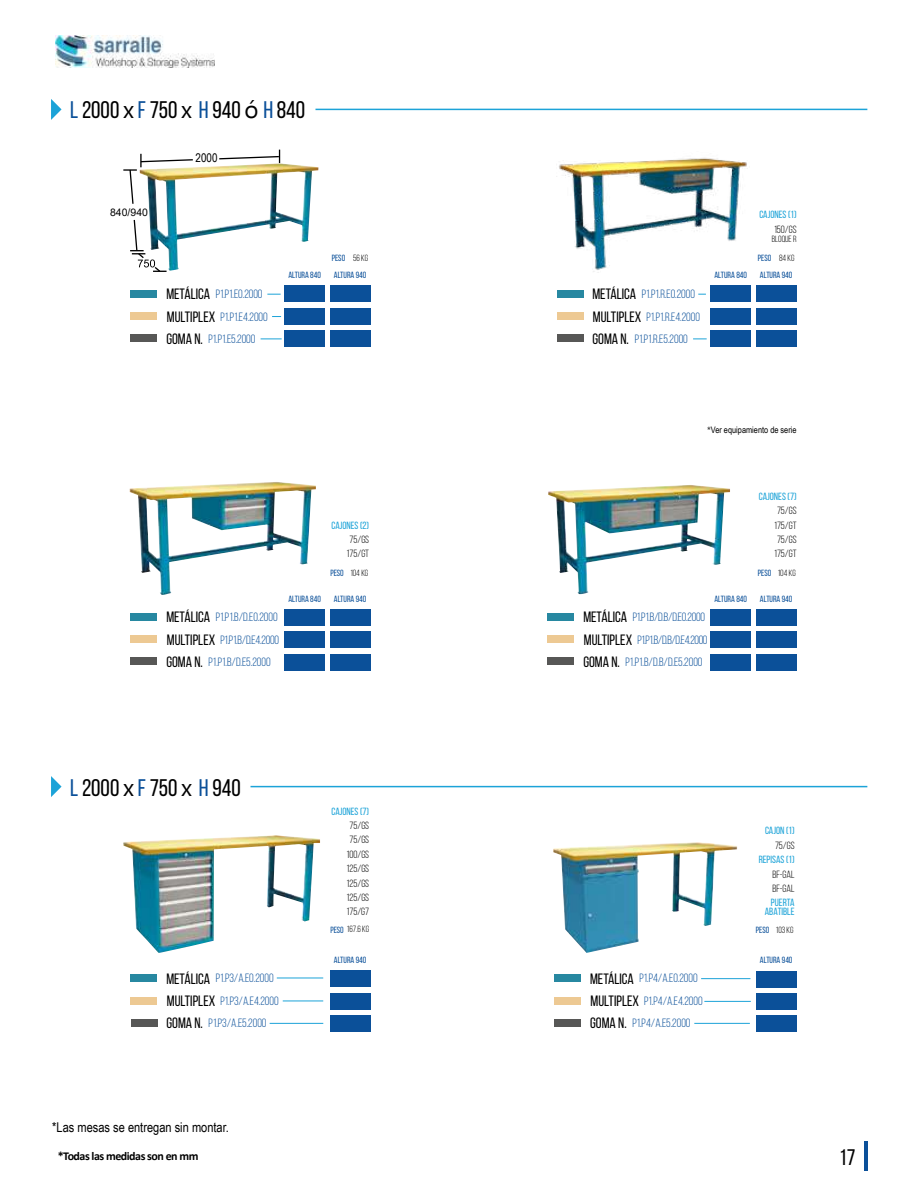
<style>
.page{position:relative;width:918px;height:1188px;background:#fff}
.page>*{position:absolute;margin:0;border:0;box-sizing:border-box;transform-origin:0 0}
.t1{font:24px "Bebas Neue";color:#000}
.t2{font:22.5px "Bebas Neue";color:#000}
.t3{font:13.5px "Arial Narrow";color:#000}
.t4{font:12px/22.4px "Bebas Neue";color:#0b5099}
.t5{font:12px/22.4px "Bebas Neue";letter-spacing:-.02em;color:#0b5099}
.t6{font:700 12px "Calibri";letter-spacing:-.04em;color:#000}
.t7{font:12px "Arial Narrow";color:#000}
.t8{font:10.5px/14.4px "Bebas Neue";color:#000;text-align:justify}
.t9{font:10.5px/9px "Bebas Neue";color:#1ca3d8;text-align:center}
.t10{font:10.5px "Arial";color:#000}
.t11{font:9px "Bebas Neue";color:#0b5099}
.t12{font:9px "Bebas Neue";color:#000}
.t13{font:9px "Arial Narrow";color:#000}
.s1{color:#0b5099}
.s2{font-family:"Ebrima"}
.s3{font-size:15px;color:#000}
.s4{color:#000}
</style>
<div class="page">
<hr style="left:864px;top:1141px;width:3px;height:30px;background:#0b5099">
<img style="left:55px;top:36px;width:159px;height:32px">
<div style="left:130px;top:974px;width:27px;height:8px;background:#2788a1"></div>
<div style="left:130px;top:997px;width:27px;height:7px;background:#edc993"></div>
<hr style="left:283px;top:1001px;width:40px;height:1px;background:#1ca3d8">
<hr style="left:277px;top:978px;width:46px;height:1px;background:#1ca3d8">
<div style="left:131px;top:1019px;width:26px;height:8px;background:#575756"></div>
<hr style="left:270px;top:1023px;width:53px;height:1px;background:#1ca3d8">
<div style="left:554px;top:974px;width:27px;height:8px;background:#2788a1"></div>
<div style="left:554px;top:997px;width:27px;height:7px;background:#edc993"></div>
<hr style="left:701px;top:978px;width:49px;height:1px;background:#1ca3d8">
<div style="left:554px;top:1019px;width:27px;height:8px;background:#575756"></div>
<hr style="left:694px;top:1023px;width:56px;height:1px;background:#1ca3d8">
<hr style="left:704px;top:1001px;width:47px;height:1px;background:#1ca3d8">
<div style="left:130px;top:613px;width:27px;height:7px;background:#2788a1"></div>
<div style="left:130px;top:635px;width:27px;height:8px;background:#edc993"></div>
<div style="left:130px;top:657px;width:27px;height:8px;background:#575756"></div>
<div style="left:547px;top:613px;width:27px;height:7px;background:#2788a1"></div>
<div style="left:547px;top:635px;width:27px;height:8px;background:#edc993"></div>
<div style="left:547px;top:657px;width:27px;height:8px;background:#575756"></div>
<div style="left:130px;top:290px;width:27px;height:7px;background:#2788a1"></div>
<div style="left:130px;top:312px;width:27px;height:8px;background:#edc993"></div>
<svg style="left:267px;top:294px;width:14px;height:1px"></svg>
<div style="left:130px;top:334px;width:27px;height:8px;background:#575756"></div>
<svg style="left:261px;top:339px;width:21px;height:1px"></svg>
<svg style="left:51px;top:99px;width:11px;height:21px"></svg>
<hr style="left:315px;top:109px;width:552px;height:1px;background:#1ca3d8">
<svg style="left:51px;top:776px;width:11px;height:21px"></svg>
<hr style="left:251px;top:786px;width:616px;height:1px;background:#1ca3d8">
<div style="left:557px;top:290px;width:26px;height:7px;background:#2788a1"></div>
<div style="left:557px;top:312px;width:26px;height:8px;background:#edc993"></div>
<div style="left:557px;top:334px;width:26px;height:8px;background:#575756"></div>
<svg style="left:693px;top:339px;width:14px;height:1px"></svg>
<img style="left:556px;top:157px;width:191px;height:115px">
<img style="left:123px;top:835px;width:197px;height:118px">
<img style="left:553px;top:842px;width:184px;height:111px">
<img style="left:130px;top:482px;width:186px;height:113px">
<img style="left:548px;top:485px;width:182px;height:109px">
<div style="left:284px;top:286px;width:41px;height:16px;background:#0b5099"></div>
<div style="left:284px;top:308px;width:41px;height:17px;background:#0b5099"></div>
<div style="left:284px;top:330px;width:41px;height:17px;background:#0b5099"></div>
<div style="left:330px;top:286px;width:41px;height:16px;background:#0b5099"></div>
<div style="left:330px;top:308px;width:41px;height:17px;background:#0b5099"></div>
<div style="left:330px;top:330px;width:41px;height:17px;background:#0b5099"></div>
<div style="left:284px;top:609px;width:41px;height:17px;background:#0b5099"></div>
<div style="left:284px;top:631px;width:41px;height:17px;background:#0b5099"></div>
<div style="left:284px;top:654px;width:41px;height:17px;background:#0b5099"></div>
<div style="left:330px;top:609px;width:41px;height:17px;background:#0b5099"></div>
<div style="left:330px;top:631px;width:41px;height:17px;background:#0b5099"></div>
<div style="left:330px;top:654px;width:41px;height:17px;background:#0b5099"></div>
<div style="left:330px;top:971px;width:41px;height:16px;background:#0b5099"></div>
<div style="left:330px;top:993px;width:41px;height:17px;background:#0b5099"></div>
<div style="left:330px;top:1015px;width:41px;height:17px;background:#0b5099"></div>
<div style="left:710px;top:286px;width:41px;height:16px;background:#0b5099"></div>
<div style="left:710px;top:308px;width:41px;height:17px;background:#0b5099"></div>
<div style="left:710px;top:330px;width:41px;height:17px;background:#0b5099"></div>
<div style="left:756px;top:286px;width:41px;height:16px;background:#0b5099"></div>
<div style="left:756px;top:308px;width:41px;height:17px;background:#0b5099"></div>
<div style="left:756px;top:330px;width:41px;height:17px;background:#0b5099"></div>
<div style="left:710px;top:609px;width:41px;height:17px;background:#0b5099"></div>
<div style="left:710px;top:631px;width:41px;height:17px;background:#0b5099"></div>
<div style="left:710px;top:654px;width:41px;height:17px;background:#0b5099"></div>
<div style="left:756px;top:609px;width:41px;height:17px;background:#0b5099"></div>
<div style="left:756px;top:631px;width:41px;height:17px;background:#0b5099"></div>
<div style="left:756px;top:654px;width:41px;height:17px;background:#0b5099"></div>
<div style="left:756px;top:971px;width:41px;height:16px;background:#0b5099"></div>
<div style="left:756px;top:993px;width:41px;height:17px;background:#0b5099"></div>
<div style="left:756px;top:1015px;width:41px;height:17px;background:#0b5099"></div>
<img style="left:149px;top:163px;width:170px;height:108px">
<svg style="left:219px;top:150px;width:61px;height:13px"></svg>
<svg style="left:123px;top:154px;width:71px;height:51px"></svg>
<svg style="left:130px;top:219px;width:37px;height:53px"></svg>
<h1 class="t1" style="left:70px;top:97px;width:237px"><span class="s1">L</span> 2000 <span class="s2">x</span> <span class="s1">F</span> 750 <span class="s2">x</span> <span class="s1">H</span> 940 <span class="s2">ó</span> <span class="s1">H</span> 840</h1>
<p class="t10" style="left:110px;top:205px;width:39px">840/940</p>
<p class="t7" style="left:196px;top:149px;width:23px">2000</p>
<p class="t4" style="left:166px;top:283px;width:103px"><span class="s3">METÁLICA</span> P1.P1.E0.2000<br><span class="s3">MULTIPLEX</span> P1.P1.E4.2000<br><span class="s3">GOMA N.</span> P1.P1.E5.2000</p>
<p class="t11" style="left:332px;top:253px;width:38px">PESO <span class="s4">56 KG</span></p>
<p class="t11" style="left:288px;top:270px;width:34px">ALTURA 840</p>
<p class="t11" style="left:334px;top:270px;width:34px">ALTURA 940</p>
<p class="t4" style="left:592px;top:283px;width:109px"><span class="s3">METÁLICA</span> P1.P1.R.E0.2000<br><span class="s3">MULTIPLEX</span> P1.P1.R.E4.2000<br><span class="s3">GOMA N.</span> P1.P1.R.E5.2000</p>
<p class="t9" style="left:759px;top:210px;width:39px">CAJONES (1)</p>
<p class="t8" style="left:774px;top:222px;width:24px">150/GS</p>
<p class="t12" style="left:772px;top:234px;width:26px">BLOQUE R</p>
<p class="t11" style="left:758px;top:253px;width:38px">PESO <span class="s4">84 KG</span></p>
<p class="t11" style="left:715px;top:270px;width:34px">ALTURA 840</p>
<p class="t11" style="left:760px;top:270px;width:34px">ALTURA 940</p>
<p class="t9" style="left:331px;top:520px;width:39px">CAJONES (2)</p>
<p class="t8" style="left:347px;top:532px;width:24px">75/GS<br>175/GT</p>
<p class="t12" style="left:330px;top:569px;width:39px"><span class="s1">PESO</span> 104 KG</p>
<p class="t11" style="left:288px;top:594px;width:34px">ALTURA 840</p>
<p class="t11" style="left:334px;top:594px;width:34px">ALTURA 940</p>
<p class="t13" style="left:707px;top:423px;width:91px"><span class="s2">*</span>Ver equipamiento de serie</p>
<p class="t9" style="left:759px;top:492px;width:39px">CAJONES (7)</p>
<p class="t8" style="left:774px;top:503px;width:24px">75/GS 175/GT 75/GS 175/GT</p>
<p class="t12" style="left:758px;top:569px;width:39px"><span class="s1">PESO</span> 104 KG</p>
<p class="t11" style="left:715px;top:594px;width:34px">ALTURA 840</p>
<p class="t11" style="left:760px;top:594px;width:34px">ALTURA 940</p>
<p class="t4" style="left:166px;top:606px;width:114px;text-align:justify"><span class="s3">METÁLICA</span> P1.P1.B/D.E0.2000<br><span class="s3">MULTIPLEX</span> P1.P1.B/D.E4.2000<br><span class="s3">GOMA N.</span> P1.P1.B/D.E5.2000</p>
<p class="t5" style="left:583px;top:606px;width:126px"><span class="s3">METÁLICA</span> P1.P1.B/D.B/D.E0.2000<br><span class="s3">MULTIPLEX</span> P1.P1.B/D.B/D.E4.2000<br><span class="s3">GOMA N.</span> P1.P1.B/D.B/D.E5.2000</p>
<h1 class="t1" style="left:70px;top:774px;width:172px"><span class="s1">L</span> 2000 <span class="s2">x</span> <span class="s1">F</span> 750 <span class="s2">x</span> <span class="s1">H</span> 940</h1>
<p class="t9" style="left:331px;top:806px;width:39px">CAJONES (7)</p>
<p class="t8" style="left:347px;top:818px;width:24px">75/GS 75/GS 100/GS 125/GS 125/GS 125/GS 175/G7</p>
<p class="t12" style="left:330px;top:924px;width:40px"><span class="s1">PESO</span> 167.6 KG</p>
<p class="t11" style="left:334px;top:955px;width:34px">ALTURA 940</p>
<p class="t4" style="left:166px;top:967px;width:114px"><span class="s3">METÁLICA</span> P1.P3/A.E0.2000<br><span class="s3">MULTIPLEX</span> P1.P3/A.E4.2000<br><span class="s3">GOMA N.</span> P1.P3/A.E5.2000</p>
<p class="t4" style="left:590px;top:967px;width:114px"><span class="s3">METÁLICA</span> P1.P4/A.E0.2000<br><span class="s3">MULTIPLEX</span> P1.P4/A.E4.2000<br><span class="s3">GOMA N.</span> P1.P4/A.E5.2000</p>
<p class="t3" style="left:52px;top:1117px;width:178px">*Las mesas se entregan sin montar.</p>
<p class="t6" style="left:58px;top:1147px;width:142px">*Todas las medidas son en mm</p>
<p class="t9" style="left:765px;top:826px;width:31px">CAJON (1)</p>
<p class="t8" style="left:775px;top:838px;width:21px">75/GS</p>
<p class="t9" style="left:759px;top:855px;width:37px">REPISAS (1)</p>
<p class="t8" style="left:772px;top:867px;width:24px">BF-GAL<br>BF-GAL</p>
<p class="t9" style="left:765px;top:898px;width:31px">PUERTA<br>ABATIBLE</p>
<p class="t12" style="left:756px;top:925px;width:39px"><span class="s1">PESO</span> 103 KG</p>
<p class="t11" style="left:760px;top:955px;width:34px">ALTURA 940</p>
<h2 class="t2" style="left:839px;top:1145px;width:18px">17</h2>
</div>
